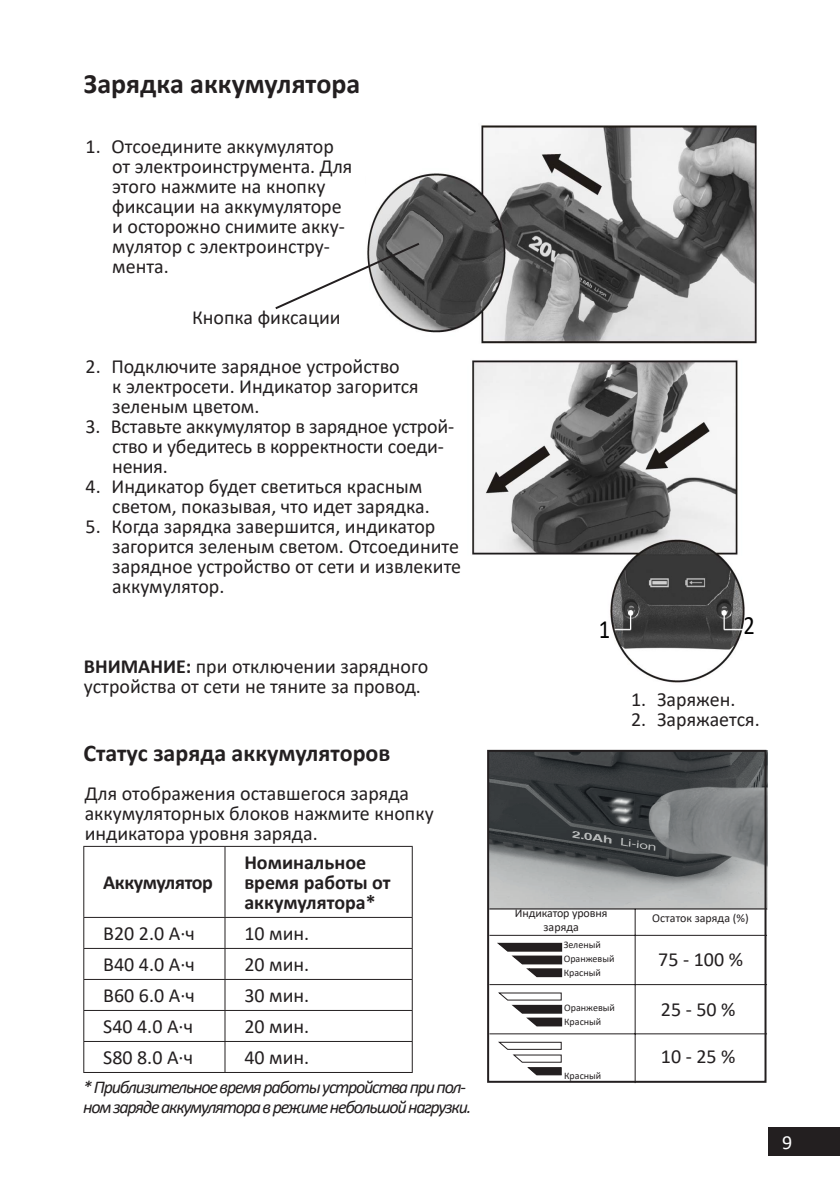
<style>
.page{position:relative;width:840px;height:1191px;background:#fff}
.page>*{position:absolute;margin:0;border:0;box-sizing:border-box;transform-origin:0 0}
.Заголовок_14{font:700 28px "Calibri";color:#231f20}
.t1{font:26.4px "Calibri";color:#000;scale:.85 1}
.Заголовок_12{font:700 24px "Calibri";color:#231f20}
.t2{font:20px/20px "Calibri";color:#231f20}
.t3{font:700 20px/20px "Calibri";color:#231f20}
.t4{font:700 20px "Calibri";letter-spacing:-.02em;color:#231f20}
.t5{font:20px "Calibri";color:#fff}
.t6{font:italic 18px/20px "Calibri";letter-spacing:-.07em;color:#231f20}
.t7{font:12px/14.4px "Calibri";letter-spacing:-.005em;color:#231f20;text-align:center}
.t8{font:10px "Calibri";color:#231f20}
.s1{font-weight:700}
</style>
<div class="page">
<div style="left:767px;top:1126px;width:72px;height:29px;background:#231f20"></div>
<img style="left:368px;top:125px;width:389px;height:219px">
<svg style="left:275px;top:241px;width:146px;height:70px"></svg>
<div style="left:366px;top:174px;width:14px;height:26px;background:#fff"></div>
<img style="left:472px;top:360px;width:273px;height:323px">
<svg style="left:497px;top:942px;width:66px;height:36px"></svg>
<svg style="left:498px;top:992px;width:65px;height:35px"></svg>
<svg style="left:498px;top:1041px;width:64px;height:34px"></svg>
<img style="left:490px;top:750px;width:277px;height:159px">
<hr style="left:489px;top:908px;width:277px;height:1px;background:#231f20">
<hr style="left:489px;top:935px;width:277px;height:1px;background:#231f20">
<hr style="left:489px;top:984px;width:277px;height:1px;background:#231f20">
<hr style="left:489px;top:1033px;width:277px;height:1px;background:#231f20">
<hr style="left:634px;top:909px;width:1px;height:174px;background:#231f20">
<div style="left:487px;top:750px;width:279px;height:332px;border:2px solid #231f20"></div>
<hr style="left:83px;top:846px;width:142px;height:1px;background:#231f20">
<hr style="left:83px;top:847px;width:1px;height:70px;background:#231f20">
<hr style="left:225px;top:846px;width:187px;height:1px;background:#231f20">
<hr style="left:224px;top:847px;width:1px;height:70px;background:#231f20">
<hr style="left:411px;top:847px;width:1px;height:70px;background:#231f20">
<hr style="left:83px;top:917px;width:142px;height:1px;background:#231f20">
<hr style="left:83px;top:918px;width:1px;height:30px;background:#231f20">
<hr style="left:225px;top:917px;width:187px;height:1px;background:#231f20">
<hr style="left:224px;top:918px;width:1px;height:30px;background:#231f20">
<hr style="left:411px;top:918px;width:1px;height:30px;background:#231f20">
<hr style="left:83px;top:948px;width:142px;height:1px;background:#231f20">
<hr style="left:83px;top:949px;width:1px;height:30px;background:#231f20">
<hr style="left:225px;top:948px;width:187px;height:1px;background:#231f20">
<hr style="left:224px;top:949px;width:1px;height:30px;background:#231f20">
<hr style="left:411px;top:949px;width:1px;height:30px;background:#231f20">
<hr style="left:83px;top:979px;width:142px;height:1px;background:#231f20">
<hr style="left:83px;top:980px;width:1px;height:30px;background:#231f20">
<hr style="left:225px;top:979px;width:187px;height:1px;background:#231f20">
<hr style="left:224px;top:980px;width:1px;height:30px;background:#231f20">
<hr style="left:411px;top:980px;width:1px;height:30px;background:#231f20">
<hr style="left:83px;top:1010px;width:142px;height:1px;background:#231f20">
<hr style="left:83px;top:1011px;width:1px;height:30px;background:#231f20">
<hr style="left:225px;top:1010px;width:187px;height:1px;background:#231f20">
<hr style="left:224px;top:1011px;width:1px;height:30px;background:#231f20">
<hr style="left:411px;top:1011px;width:1px;height:30px;background:#231f20">
<hr style="left:83px;top:1041px;width:142px;height:1px;background:#231f20">
<hr style="left:83px;top:1042px;width:1px;height:30px;background:#231f20">
<hr style="left:225px;top:1041px;width:187px;height:1px;background:#231f20">
<hr style="left:224px;top:1042px;width:1px;height:30px;background:#231f20">
<hr style="left:411px;top:1042px;width:1px;height:30px;background:#231f20">
<hr style="left:83px;top:1072px;width:142px;height:1px;background:#231f20">
<hr style="left:225px;top:1072px;width:187px;height:1px;background:#231f20">
<p class="Заголовок_14" style="left:84px;top:64px;width:278px">Зарядка аккумулятора</p>
<p class="t2" style="left:112px;top:136px;width:241px;text-indent:-27px">1. Отсоедините аккумулятор от электроинструмента. Для этого нажмите на кнопку фиксации на аккумуляторе и осторожно снимите акку&shy;мулятор с электроинстру&shy;мента.</p>
<p class="t2" style="left:192px;top:307px;width:150px">Кнопка фиксации</p>
<p class="t2" style="left:112px;top:356px;width:308px;text-indent:-27px">2. Подключите зарядное устройство<br>к электросети. Индикатор загорится зеленым цветом.</p>
<p class="t2" style="left:112px;top:416px;width:343px;text-indent:-27px">3. Вставьте аккумулятор в зарядное устрой&shy;ство и убедитесь в корректности соеди&shy;нения.</p>
<p class="t2" style="left:112px;top:476px;width:319px;text-indent:-27px">4. Индикатор будет светиться красным светом, показывая, что идет зарядка.</p>
<p class="t2" style="left:112px;top:516px;width:350px;text-indent:-27px">5. Когда зарядка завершится, индикатор загорится зеленым светом. Отсоедините зарядное устройство от сети и извлеките аккумулятор.</p>
<p class="t2" style="left:84px;top:656px;width:346px"><span class="s1">ВНИМАНИЕ:</span> при отключении зарядного устройства от сети не тяните за провод.</p>
<p class="Заголовок_12" style="left:83px;top:736px;width:308px">Статус заряда аккумуляторов</p>
<p class="t2" style="left:85px;top:782px;width:350px">Для отображения оставшегося заряда аккумуляторных блоков нажмите кнопку индикатора уровня заряда.</p>
<p class="t4" style="left:103px;top:868px;width:111px">Аккумулятор</p>
<p class="t3" style="left:244px;top:852px;width:148px">Номинальное время работы от аккумулятора*</p>
<p class="t2" style="left:103px;top:923px;width:93px">В20 2.0 А·ч</p>
<p class="t2" style="left:244px;top:923px;width:66px">10 мин.</p>
<p class="t2" style="left:103px;top:954px;width:93px">В40 4.0 А·ч</p>
<p class="t2" style="left:244px;top:954px;width:66px">20 мин.</p>
<p class="t2" style="left:103px;top:985px;width:93px">В60 6.0 А·ч</p>
<p class="t2" style="left:244px;top:985px;width:66px">30 мин.</p>
<p class="t2" style="left:103px;top:1016px;width:91px">S40 4.0 А·ч</p>
<p class="t2" style="left:244px;top:1016px;width:66px">20 мин.</p>
<p class="t2" style="left:103px;top:1047px;width:91px">S80 8.0 А·ч</p>
<p class="t2" style="left:244px;top:1047px;width:66px">40 мин.</p>
<p class="t6" style="left:83px;top:1076px;width:389px">* Приблизительное время работы устройства при пол&shy;ном заряде аккумулятора в режиме небольшой нагрузки.</p>
<p class="t1" style="left:598px;top:611px;width:15px">1</p>
<p class="t1" style="left:743px;top:607px;width:15px">2</p>
<p class="t2" style="left:630px;top:689px;width:106px">1. Заряжен.</p>
<p class="t2" style="left:630px;top:709px;width:130px">2. Заряжается.</p>
<p class="t7" style="left:514px;top:905px;width:94px">Индикатор уровня заряда</p>
<p class="t8" style="left:563px;top:938px;width:39px">Зеленый</p>
<p class="t8" style="left:563px;top:952px;width:52px">Оранжевый</p>
<p class="t8" style="left:563px;top:966px;width:39px">Красный</p>
<p class="t8" style="left:564px;top:1001px;width:52px">Оранжевый</p>
<p class="t8" style="left:564px;top:1015px;width:39px">Красный</p>
<p class="t8" style="left:564px;top:1068px;width:39px">Красный</p>
<p class="t7" style="left:652px;top:910px;width:98px">Остаток заряда (%)</p>
<p class="t2" style="left:658px;top:949px;width:86px">75 - 100 %</p>
<p class="t2" style="left:660px;top:998px;width:76px">25 - 50 %</p>
<p class="t2" style="left:660px;top:1045px;width:76px">10 - 25 %</p>
<p class="t5" style="left:781px;top:1128px;width:12px">9</p>
</div>
